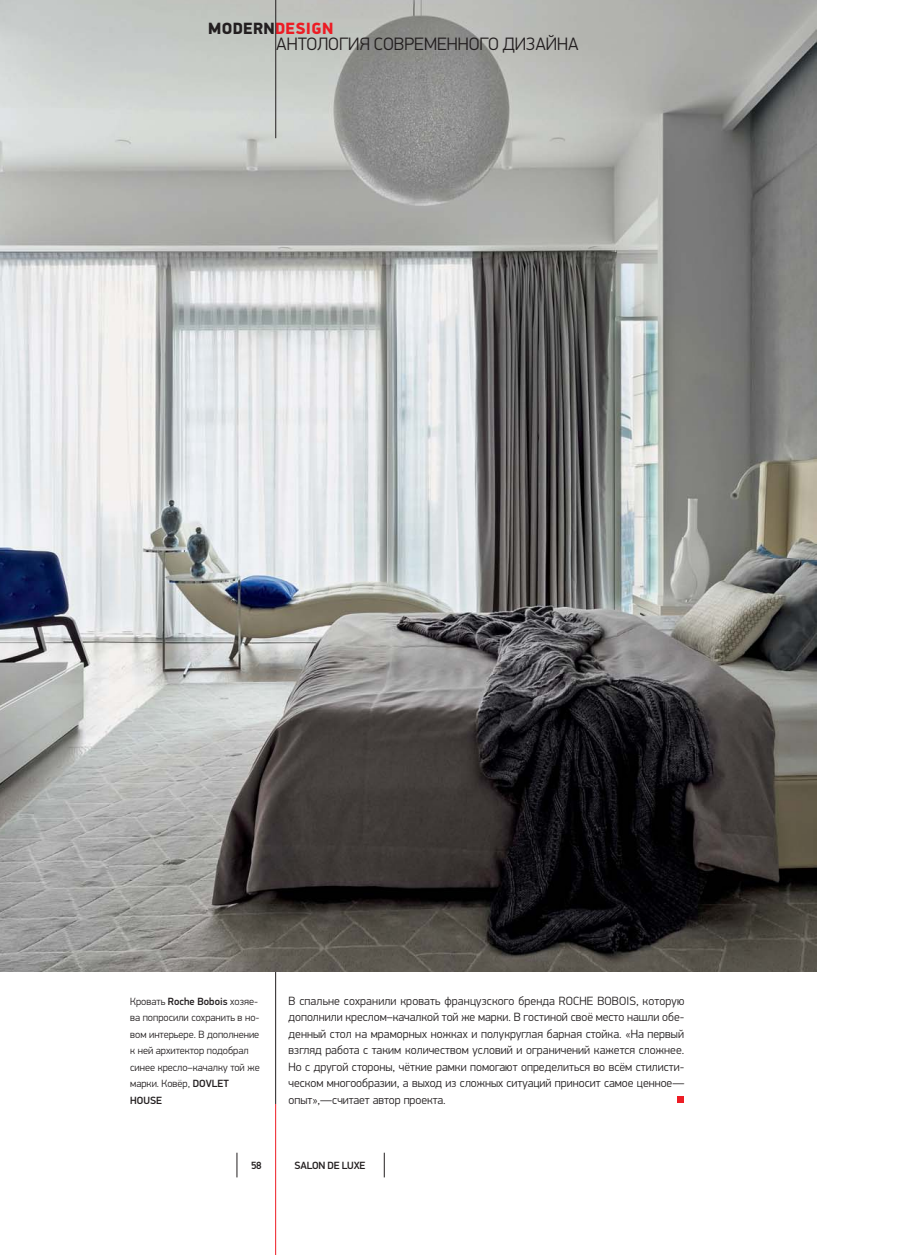
<style>
.page{position:relative;width:915px;height:1255px;background:#fff}
.page>*{position:absolute;margin:0;border:0;box-sizing:border-box;transform-origin:0 0}
.t1{font:300 18px "PF Din Display Pro";color:#231f20}
.t2{font:900 16.35px "PF Din Display Pro";letter-spacing:.02em;color:#231f20}
.t3{font:300 12px/16.5px "PF Din Display Pro";color:#231f20;text-align:justify}
.t4{font:300 10.5px/16.5px "PF Din Display Pro";color:#231f20}
.t5{font:500 10.5px "PF Din Display Pro";letter-spacing:-.015em;color:#231f20}
.s1{color:#ed1c24}
.s2{font-weight:500}
</style>
<div class="page">
<hr style="left:275px;top:971px;width:1px;height:132px;background:#231f20">
<img style="left:0;top:0;width:816px;height:971px">
<div style="left:677px;top:1096px;width:7px;height:6px;background:#ed1c24"></div>
<svg style="left:236px;top:1152px;width:1px;height:25px"></svg>
<svg style="left:384px;top:1152px;width:1px;height:25px"></svg>
<hr style="left:275px;top:1103px;width:1px;height:151px;background:#ed1c24">
<hr style="left:275px;top:0;width:1px;height:138px;background:#231f20">
<h2 class="t2" style="left:208px;top:19px;width:126px">MODERN<span class="s1">DESIGN</span></h2>
<h1 class="t1" style="left:276px;top:37px;width:304px">АНТОЛОГИЯ СОВРЕМЕННОГО ДИЗАЙНА</h1>
<p class="t4" style="left:130px;top:993px;width:131px">Кровать <span class="s2">Roche Bobois</span> хозяе&shy;ва попросили сохранить в но&shy;вом интерьере. В дополнение к ней архитектор подобрал синее кресло–качалку той же марки. Ковёр, <span class="s2">DOVLET<br>HOUSE</span></p>
<p class="t3" style="left:288px;top:993px;width:397px">В спальне сохранили кровать французского бренда ROCHE BOBOIS, которую дополнили креслом–качалкой той же марки. В гостиной своё место нашли обе&shy;денный стол на мраморных ножках и полукруглая барная стойка. «На первый взгляд работа с таким количеством условий и ограничений кажется сложнее.<br>Но с другой стороны, чёткие рамки помогают определиться во всём стилисти&shy;ческом многообразии, а выход из сложных ситуаций приносит самое ценное— опыт»,—считает автор проекта.</p>
<p class="t5" style="left:251px;top:1161px;width:12px">58</p>
<p class="t5" style="left:294px;top:1161px;width:72px">SALON DE LUXE</p>
</div>
